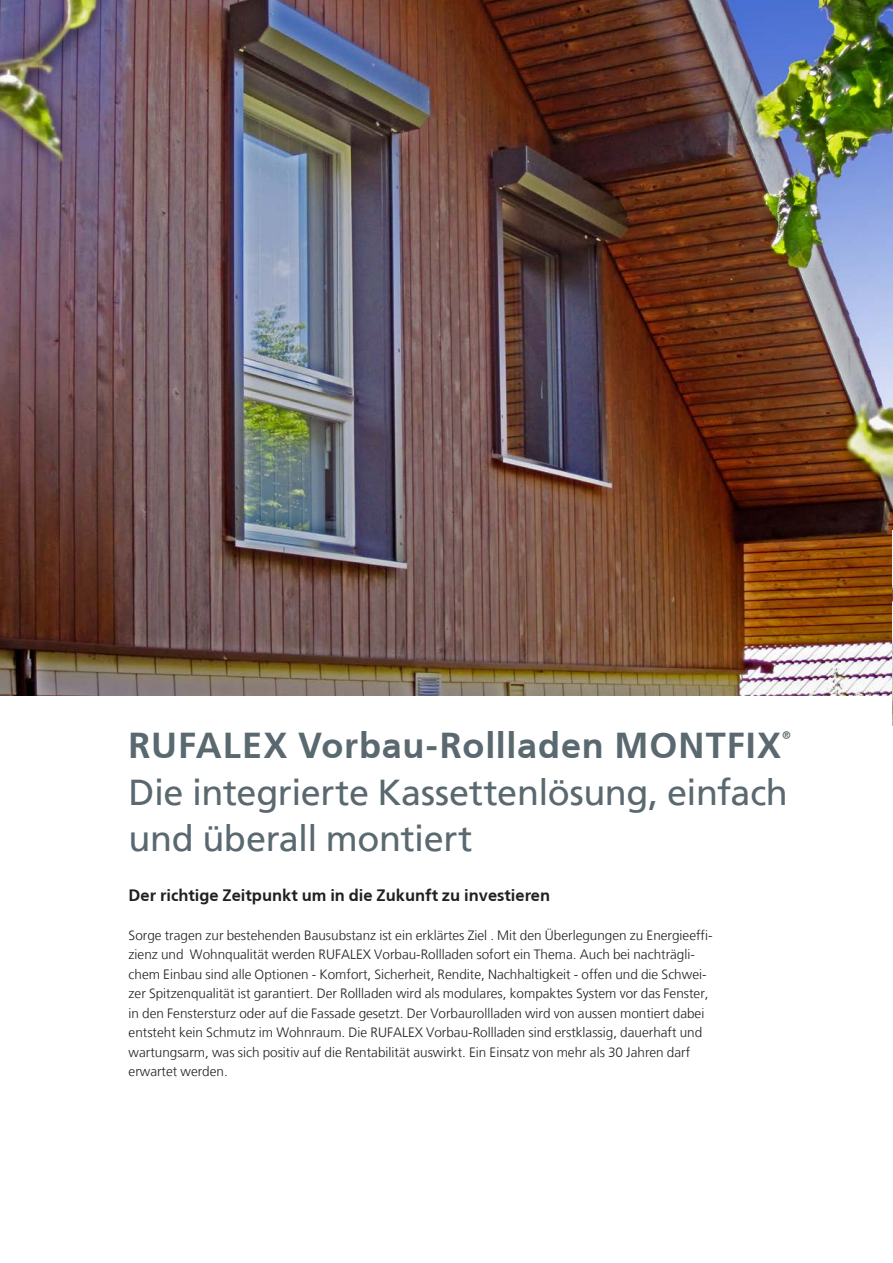
<style>
.page{position:relative;width:893px;height:1263px;background:#fff}
.page>*{position:absolute;margin:0;border:0;box-sizing:border-box;transform-origin:0 0}
.t1{font:36px/46.5px "Frutiger LT";letter-spacing:-.01em;color:#5a6870}
.t2{font:700 36px "Frutiger CE";letter-spacing:.025em;color:#5a6870}
.t3{font:700 16.5px "Frutiger CE";color:#231f20}
.t4{font:300 13.5px/19.5px "Frutiger LT";color:#231f20}
</style>
<div class="page">
<img style="left:0;top:0;width:893px;height:696px">
<img style="left:892px;top:530px;width:1px;height:195px">
<h1 class="t2" style="left:129px;top:731px;width:668px">RUFALEX Vorbau-Rollladen MONTFIX<sup>®</sup></h1>
<h1 class="t1" style="left:129px;top:772px;width:661px">Die integrierte Kassettenlösung, einfach und überall montiert</h1>
<p class="t3" style="left:129px;top:888px;width:423px">Der richtige Zeitpunkt um in die Zukunft zu investieren</p>
<p class="t4" style="left:129px;top:926px;width:585px">Sorge tragen zur bestehenden Bausubstanz ist ein erklärtes Ziel . Mit den Überlegungen zu Energieeffi&shy;zienz und Wohnqualität werden RUFALEX Vorbau-Rollladen sofort ein Thema. Auch bei nachträgli&shy;chem Einbau sind alle Optionen - Komfort, Sicherheit, Rendite, Nachhaltigkeit - offen und die Schwei&shy;zer Spitzenqualität ist garantiert. Der Rollladen wird als modulares, kompaktes System vor das Fenster, in den Fenstersturz oder auf die Fassade gesetzt. Der Vorbaurollladen wird von aussen montiert dabei entsteht kein Schmutz im Wohnraum. Die RUFALEX Vorbau-Rollladen sind erstklassig, dauerhaft und wartungsarm, was sich positiv auf die Rentabilität auswirkt. Ein Einsatz von mehr als 30 Jahren darf erwartet werden.</p>
</div>
